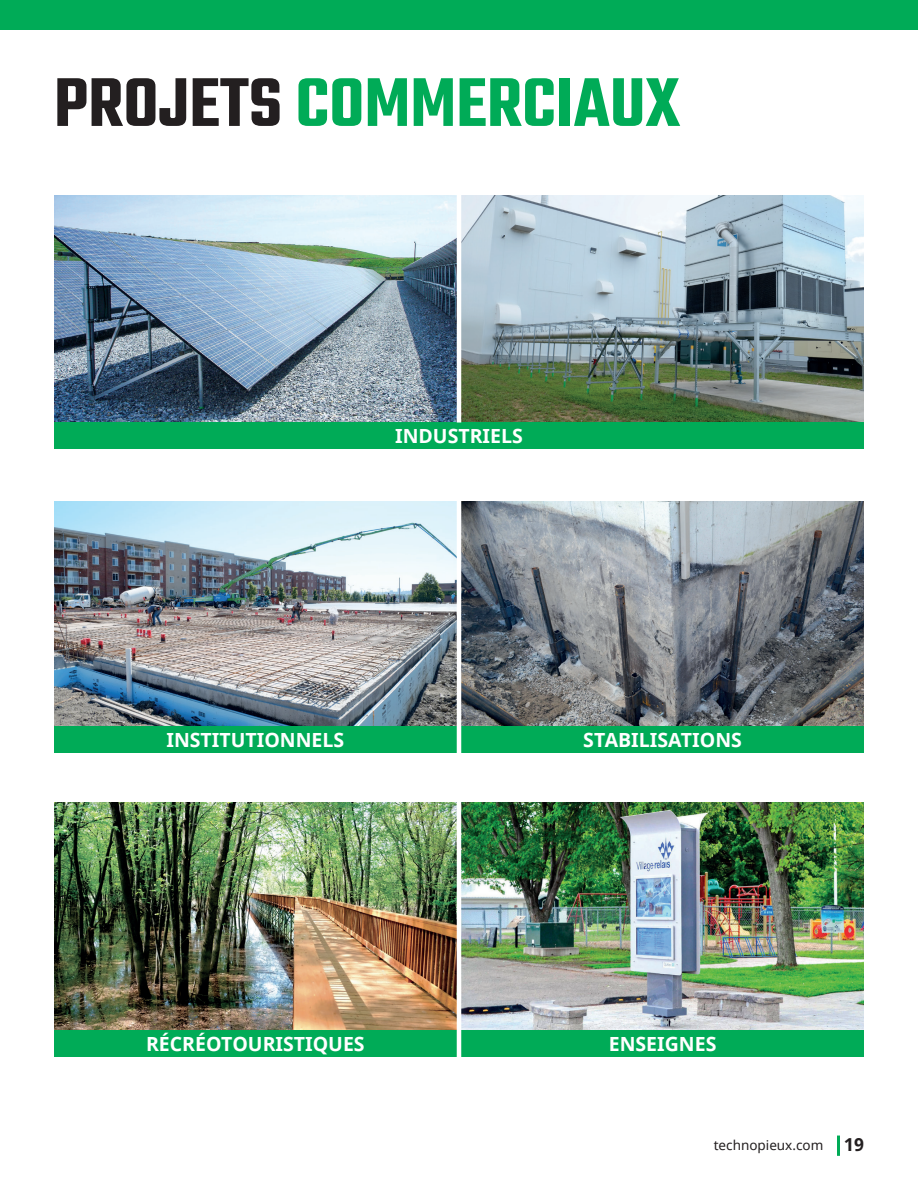
<style>
.page{position:relative;width:918px;height:1188px;background:#fff}
.page>*{position:absolute;margin:0;border:0;box-sizing:border-box;transform-origin:0 0}
.t1{font:600 75px "Teko";color:#00ab57}
.t2{font:700 19.5px "Noto Sans";color:#fff}
.t3{font:13.5px "Noto Sans";color:#231f20}
.s1{color:#231f20}
.s2{font-weight:700;font-size:18px}
</style>
<div class="page">
<div style="left:0;top:0;width:918px;height:30px;background:#00ab57"></div>
<hr style="left:837px;top:1136px;width:3px;height:20px;background:#00ab57">
<img style="left:54px;top:196px;width:810px;height:227px">
<img style="left:54px;top:502px;width:810px;height:224px">
<img style="left:54px;top:803px;width:810px;height:227px">
<div style="left:54px;top:423px;width:810px;height:26px;background:#00ab57"></div>
<div style="left:461px;top:726px;width:403px;height:27px;background:#00ab57"></div>
<div style="left:54px;top:1030px;width:403px;height:26px;background:#00ab57"></div>
<div style="left:54px;top:726px;width:403px;height:27px;background:#00ab57"></div>
<div style="left:461px;top:1030px;width:403px;height:26px;background:#00ab57"></div>
<hr style="left:457px;top:191px;width:4px;height:232px;background:#fff">
<hr style="left:457px;top:497px;width:4px;height:261px;background:#fff">
<hr style="left:457px;top:798px;width:4px;height:261px;background:#fff">
<h1 class="t1" style="left:54px;top:57px;width:628px"><span class="s1">PROJETS</span> COMMERCIAUX</h1>
<p class="t2" style="left:395px;top:423px;width:129px">INDUSTRIELS</p>
<p class="t2" style="left:166px;top:726px;width:179px">INSTITUTIONNELS</p>
<p class="t2" style="left:146px;top:1030px;width:220px">RÉCRÉOTOURISTIQUES</p>
<p class="t2" style="left:583px;top:726px;width:160px">STABILISATIONS</p>
<p class="t2" style="left:609px;top:1030px;width:109px">ENSEIGNES</p>
<p class="t3" style="left:714px;top:1136px;width:152px">technopieux.com <span class="s2">19</span></p>
</div>
